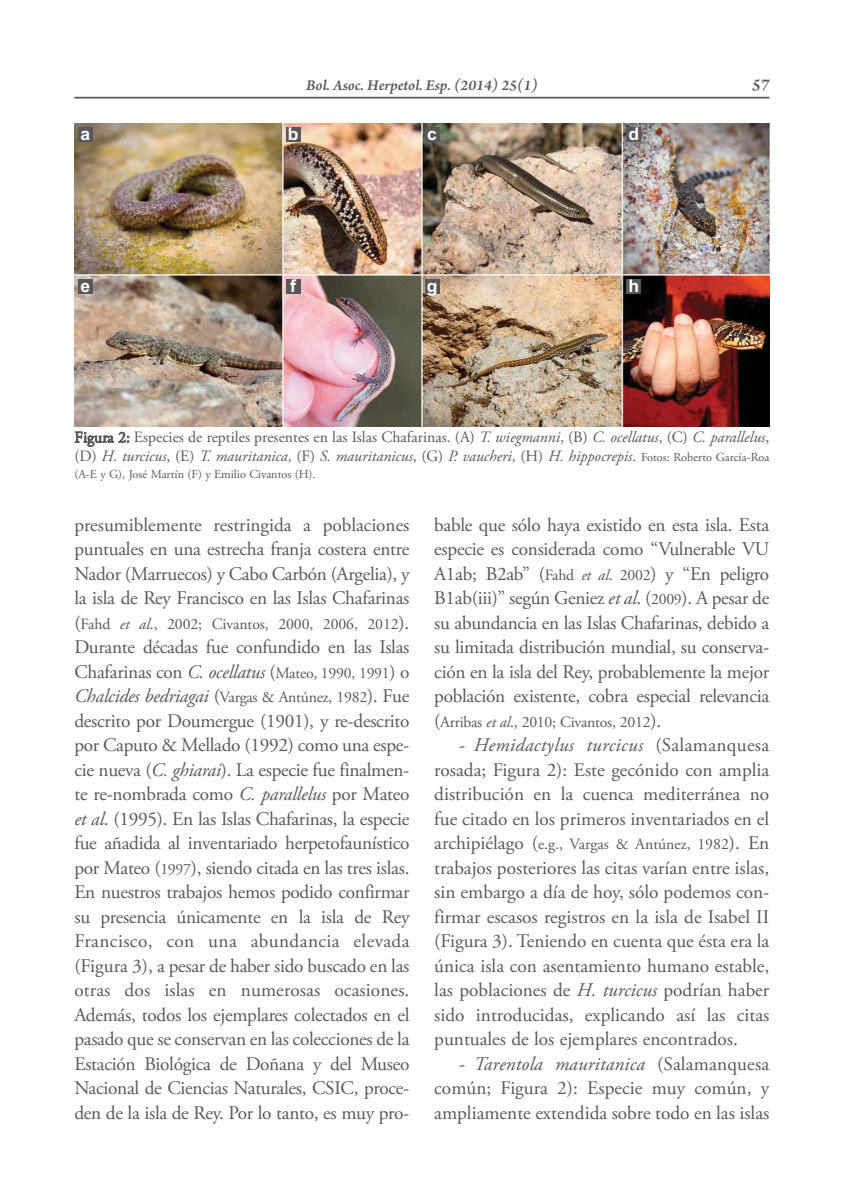
<style>
.page{position:relative;width:844px;height:1190px;background:#fff}
.page>*{position:absolute;margin:0;border:0;box-sizing:border-box;transform-origin:0 0}
.t1{font:19.25px/24.5px "Adobe Garamond Pro";letter-spacing:-.015em;color:#58585a;text-align:justify}
.t2{font:700 17.5px "Arial";color:#fff}
.t3{font:italic 600 17.5px "Arno Pro";color:#58585a}
.t4{font:italic 15.75px/18.9px "Adobe Garamond Pro";color:#58585a}
.t5{font:15.75px "Adobe Garamond Pro";letter-spacing:-.015em;color:#58585a}
.t6{font:italic 600 15.75px "Arno Pro";color:#58585a}
.t7{font:12.25px "Adobe Garamond Pro";color:#58585a}
.s1{font-style:normal}
.s2{font-style:normal;font-size:12.25px}
.s3{font-size:19.25px}
.s4{font-style:italic}
.s5{font-size:15.75px}
.s6{font-style:italic;font-size:19.25px}
.s7{font-style:italic;font-size:15.75px}
</style>
<div class="page">
<hr style="left:74px;top:97px;width:695px;height:2px;background:#58585a">
<img style="left:74px;top:123px;width:695px;height:304px">
<div style="left:78px;top:127px;width:15px;height:15px;background:#58585a"></div>
<div style="left:285px;top:127px;width:15px;height:15px;background:#58585a"></div>
<div style="left:424px;top:127px;width:15px;height:15px;background:#58585a"></div>
<div style="left:626px;top:127px;width:15px;height:15px;background:#58585a"></div>
<div style="left:78px;top:279px;width:15px;height:15px;background:#58585a"></div>
<div style="left:285px;top:279px;width:15px;height:15px;background:#58585a"></div>
<div style="left:424px;top:279px;width:15px;height:15px;background:#58585a"></div>
<div style="left:626px;top:279px;width:15px;height:15px;background:#58585a"></div>
<p class="t6" style="left:306px;top:75px;width:233px">Bol. Asoc. Herpetol. Esp. (2014) 25(1)</p>
<p class="t3" style="left:751px;top:74px;width:19px">57</p>
<p class="t2" style="left:80px;top:127px;width:11px">a</p>
<p class="t2" style="left:288px;top:127px;width:12px">b</p>
<p class="t2" style="left:427px;top:127px;width:11px">c</p>
<p class="t2" style="left:628px;top:127px;width:12px">d</p>
<p class="t2" style="left:80px;top:280px;width:11px">e</p>
<p class="t2" style="left:290px;top:280px;width:7px">f</p>
<p class="t2" style="left:427px;top:280px;width:12px">g</p>
<p class="t2" style="left:628px;top:280px;width:12px">h</p>
<p class="t4" style="left:74px;top:429px;width:696px"><span class="s1">Figura 2: Especies de reptiles presentes en las Islas Chafarinas. (A)</span> T. wiegmanni<span class="s1">, (B)</span> C. ocellatus<span class="s1">, (C)</span> C. parallelus<span class="s1">, (D)</span> H. turcicus<span class="s1">, (E)</span> T. mauritanica<span class="s1">, (F)</span> S. mauritanicus<span class="s1">, (G)</span> P. vaucheri<span class="s1">, (H)</span> H. hippocrepis<span class="s1">.</span> <span class="s2">Fotos: Roberto García-Roa</span></p>
<p class="t7" style="left:74px;top:469px;width:243px">(A-E y G), José Martín (F) y Emilio Civantos (H).</p>
<p class="t1" style="left:74px;top:514px;width:336px">presumiblemente restringida a poblaciones puntuales en una estrecha franja costera entre Nador (Marruecos) y Cabo Carbón (Argelia), y la isla de Rey Francisco en las Islas Chafarinas</p>
<p class="t5" style="left:74px;top:617px;width:336px"><span class="s3">(</span>Fahd <span class="s4">et al</span>., 2002; Civantos, 2000, 2006, 2012<span class="s3">).</span></p>
<p class="t1" style="left:74px;top:636px;width:336px">Durante décadas fue confundido en las Islas<br>Chafarinas con <span class="s4">C. ocellatus</span> (<span class="s5">Mateo, 1990, 1991</span>) o</p>
<p class="t5" style="left:74px;top:691px;width:336px"><span class="s6">Chalcides bedriagai</span> <span class="s3">(</span>Vargas &amp; Antúnez, 1982<span class="s3">). Fue</span></p>
<p class="t1" style="left:74px;top:710px;width:336px">descrito por Doumergue (1901), y re-descrito por Caputo &amp; Mellado (1992) como una espe&shy;cie nueva (<span class="s4">C. ghiarai</span>). La especie fue finalmen&shy;te re-nombrada como <span class="s4">C. parallelus</span> por Mateo <span class="s4">et al</span>. (1995). En las Islas Chafarinas, la especie fue añadida al inventariado herpetofaunístico por Mateo (<span class="s5">1997</span>), siendo citada en las tres islas.<br>En nuestros trabajos hemos podido confirmar su presencia únicamente en la isla de Rey Francisco, con una abundancia elevada (Figura 3), a pesar de haber sido buscado en las otras dos islas en numerosas ocasiones.<br>Además, todos los ejemplares colectados en el pasado que se conservan en las colecciones de la Estación Biológica de Doñana y del Museo Nacional de Ciencias Naturales, CSIC, proce&shy;den de la isla de Rey. Por lo tanto, es muy pro-</p>
<p class="t1" style="left:434px;top:514px;width:336px">bable que sólo haya existido en esta isla. Esta especie es considerada como “Vulnerable VU A1ab; B2ab” (<span class="s5">Fahd</span> <span class="s7">et al</span><span class="s5">. 2002</span>) y “En peligro B1ab(iii)” según Geniez <span class="s4">et al</span>. (<span class="s5">2009</span>). A pesar de su abundancia en las Islas Chafarinas, debido a su limitada distribución mundial, su conserva&shy;ción en la isla del Rey, probablemente la mejor población existente, cobra especial relevancia</p>
<p class="t5" style="left:434px;top:715px;width:228px"><span class="s3">(</span>Arribas <span class="s4">et al</span>., 2010; Civantos, 2012<span class="s3">).</span></p>
<p class="t1" style="left:434px;top:734px;width:336px;text-indent:25px">- <span class="s4">Hemidactylus turcicus</span> (Salamanquesa rosada; Figura 2): Este gecónido con amplia distribución en la cuenca mediterránea no fue citado en los primeros inventariados en el</p>
<p class="t5" style="left:434px;top:838px;width:336px"><span class="s3">archipiélago (</span>e.g., Vargas &amp; Antúnez, 1982<span class="s3">). En</span></p>
<p class="t1" style="left:434px;top:857px;width:336px">trabajos posteriores las citas varían entre islas, sin embargo a día de hoy, sólo podemos con&shy;firmar escasos registros en la isla de Isabel II (Figura 3). Teniendo en cuenta que ésta era la única isla con asentamiento humano estable, las poblaciones de <span class="s4">H. turcicus</span> podrían haber sido introducidas, explicando así las citas puntuales de los ejemplares encontrados.</p>
<p class="t1" style="left:434px;top:1053px;width:336px;text-indent:25px">- <span class="s4">Tarentola mauritanica</span> (Salamanquesa común; Figura 2): Especie muy común, y ampliamente extendida sobre todo en las islas</p>
</div>
